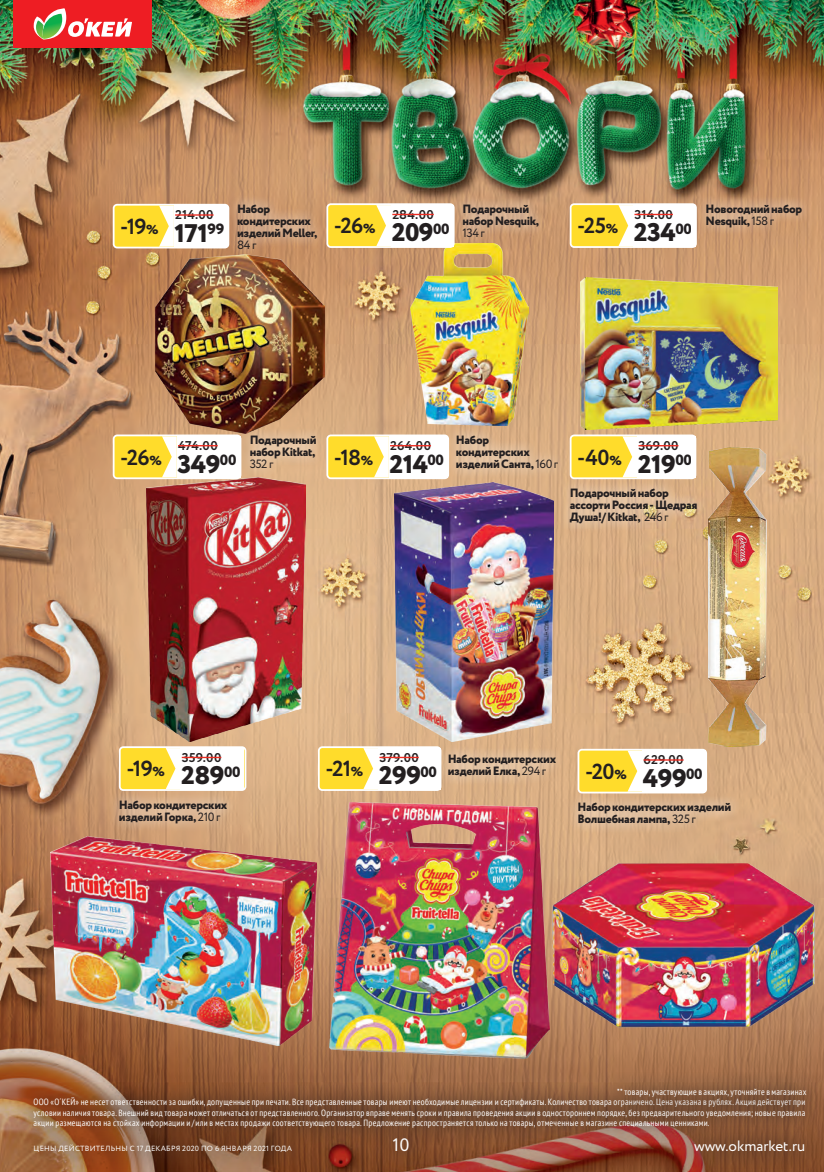
<style>
.page{position:relative;width:824px;height:1172px;background:#fff}
.page>*{position:absolute;margin:0;border:0;box-sizing:border-box;transform-origin:0 0}
.t1{font:800 25.5px "Circe";letter-spacing:-.02em;color:#231f20;scale:1.04 1}
.t2{font:700 21.9px "Circe";letter-spacing:-.035em;color:#231f20}
.t3{font:18px "Circe";color:#fff}
.t4{font:15px "Circe";color:#fff}
.t5{font:700 12.75px "Circe";letter-spacing:.01em;color:#231f20;scale:1.04 1}
.t6{font:800 12px/12px "Circe";letter-spacing:-.025em;color:#231f20}
.t7{font:12px "Circe";letter-spacing:-.04em;color:#231f20}
.t8{font:condensed 9px/10.5px "PT Sans";letter-spacing:.03em;color:#fff;text-align:justify}
.t9{font:7.5px "Circe";letter-spacing:.03em;color:#fff}
.s1{font-weight:800;font-size:13.05px}
.s2{font-weight:400}
</style>
<div class="page">
<img style="left:0;top:0;width:823px;height:1172px">
<img style="left:155px;top:255px;width:169px;height:178px">
<div style="left:226px;top:193px;width:102px;height:66px;background:#fff;opacity:.75"></div>
<div style="left:114px;top:205px;width:114px;height:43px;background:#ffdc2b;border-radius:4px"></div>
<div style="left:174px;top:206px;width:50px;height:41px;background:#fff"></div>
<hr style="left:175px;top:214px;width:38px;height:2px;background:#ed2d22">
<svg style="left:159px;top:207px;width:15px;height:38px"></svg>
<hr style="left:224px;top:206px;width:4px;height:41px;background:#fff">
<div style="left:113px;top:204px;width:116px;height:44px;border:2px solid #fff;border-radius:4px"></div>
<img style="left:394px;top:483px;width:159px;height:258px">
<div style="left:445px;top:424px;width:123px;height:56px;background:#fff;opacity:.75"></div>
<div style="left:327px;top:435px;width:121px;height:43px;background:#ffdc2b;border-radius:4px"></div>
<div style="left:388px;top:436px;width:55px;height:41px;background:#fff"></div>
<hr style="left:390px;top:445px;width:41px;height:1px;background:#ed2d22">
<svg style="left:374px;top:437px;width:14px;height:39px"></svg>
<hr style="left:443px;top:436px;width:4px;height:41px;background:#fff">
<div style="left:326px;top:434px;width:123px;height:45px;border:2px solid #fff;border-radius:4px"></div>
<img style="left:50px;top:837px;width:266px;height:208px">
<div style="left:108px;top:789px;width:129px;height:44px;background:#fff;opacity:.75"></div>
<div style="left:120px;top:747px;width:125px;height:43px;background:#ffdc2b;border-radius:4px"></div>
<div style="left:180px;top:748px;width:60px;height:41px;background:#fff"></div>
<hr style="left:182px;top:757px;width:39px;height:1px;background:#ed2d22">
<svg style="left:166px;top:749px;width:14px;height:39px"></svg>
<hr style="left:240px;top:748px;width:4px;height:41px;background:#fff">
<div style="left:119px;top:746px;width:127px;height:45px;border:2px solid #fff;border-radius:4px"></div>
<img style="left:549px;top:863px;width:268px;height:171px">
<div style="left:567px;top:792px;width:174px;height:43px;background:#fff;opacity:.75"></div>
<div style="left:578px;top:750px;width:127px;height:42px;background:#ffdc2b;border-radius:4px"></div>
<div style="left:642px;top:750px;width:60px;height:42px;background:#fff"></div>
<hr style="left:643px;top:759px;width:40px;height:2px;background:#ed2d22">
<svg style="left:628px;top:752px;width:14px;height:38px"></svg>
<hr style="left:702px;top:750px;width:4px;height:42px;background:#fff">
<div style="left:577px;top:749px;width:129px;height:44px;border:2px solid #fff;border-radius:4px"></div>
<img style="left:329px;top:802px;width:220px;height:256px">
<div style="left:436px;top:744px;width:130px;height:43px;background:#fff;opacity:.75"></div>
<div style="left:318px;top:747px;width:122px;height:43px;background:#ffdc2b;border-radius:4px"></div>
<div style="left:378px;top:748px;width:58px;height:41px;background:#fff"></div>
<hr style="left:379px;top:757px;width:39px;height:1px;background:#ed2d22">
<svg style="left:364px;top:749px;width:14px;height:39px"></svg>
<hr style="left:436px;top:748px;width:4px;height:41px;background:#fff">
<div style="left:318px;top:746px;width:123px;height:45px;border:2px solid #fff;border-radius:4px"></div>
<img style="left:146px;top:479px;width:159px;height:262px">
<div style="left:239px;top:424px;width:88px;height:55px;background:#fff;opacity:.75"></div>
<div style="left:114px;top:435px;width:126px;height:43px;background:#ffdc2b;border-radius:4px"></div>
<div style="left:177px;top:436px;width:59px;height:41px;background:#fff"></div>
<hr style="left:178px;top:445px;width:39px;height:1px;background:#ed2d22">
<svg style="left:162px;top:437px;width:15px;height:39px"></svg>
<hr style="left:236px;top:436px;width:4px;height:41px;background:#fff">
<div style="left:113px;top:434px;width:128px;height:45px;border:2px solid #fff;border-radius:4px"></div>
<img style="left:580px;top:278px;width:197px;height:151px">
<div style="left:695px;top:193px;width:117px;height:44px;background:#fff;opacity:.75"></div>
<div style="left:570px;top:204px;width:125px;height:43px;background:#ffdc2b;border-radius:4px"></div>
<div style="left:633px;top:205px;width:58px;height:41px;background:#fff"></div>
<hr style="left:634px;top:214px;width:38px;height:1px;background:#ed2d22">
<svg style="left:619px;top:206px;width:14px;height:39px"></svg>
<hr style="left:691px;top:205px;width:4px;height:41px;background:#fff">
<div style="left:569px;top:203px;width:127px;height:45px;border:2px solid #fff;border-radius:4px"></div>
<img style="left:410px;top:248px;width:118px;height:178px">
<div style="left:451px;top:193px;width:98px;height:55px;background:#fff;opacity:.75"></div>
<div style="left:327px;top:204px;width:126px;height:43px;background:#ffdc2b;border-radius:4px"></div>
<div style="left:391px;top:205px;width:58px;height:41px;background:#fff"></div>
<hr style="left:392px;top:214px;width:41px;height:1px;background:#ed2d22">
<svg style="left:376px;top:206px;width:15px;height:39px"></svg>
<hr style="left:449px;top:205px;width:4px;height:41px;background:#fff">
<div style="left:326px;top:203px;width:128px;height:45px;border:2px solid #fff;border-radius:4px"></div>
<img style="left:708px;top:448px;width:57px;height:298px">
<div style="left:558px;top:477px;width:149px;height:57px;background:#fff;opacity:.75"></div>
<div style="left:570px;top:435px;width:125px;height:43px;background:#ffdc2b;border-radius:4px"></div>
<div style="left:637px;top:436px;width:54px;height:41px;background:#fff"></div>
<hr style="left:638px;top:445px;width:40px;height:1px;background:#ed2d22">
<svg style="left:623px;top:437px;width:14px;height:39px"></svg>
<hr style="left:691px;top:436px;width:4px;height:41px;background:#fff">
<div style="left:569px;top:434px;width:127px;height:45px;border:2px solid #fff;border-radius:4px"></div>
<div style="left:14px;top:0;width:138px;height:48px;background:#ee1d23"></div>
<svg style="left:34px;top:8px;width:98px;height:32px"></svg>
<div style="left:675px;top:1122px;width:147px;height:48px;background:#231f20;opacity:.5"></div>
<div style="left:375px;top:1119px;width:52px;height:51px;background:#231f20;opacity:.5"></div>
<div style="left:15px;top:1125px;width:294px;height:46px;background:#231f20;opacity:.5"></div>
<div style="left:15px;top:1079px;width:808px;height:68px;background:#231f20;opacity:.5"></div>
<div style="left:599px;top:1069px;width:224px;height:46px;background:#231f20;opacity:.5"></div>
<h3 class="t5" style="left:175px;top:206px;width:38px">214.00</h3>
<h2 class="t2" style="left:120px;top:212px;width:40px">-19<span class="s1">%</span></h2>
<h1 class="t1" style="left:174px;top:216px;width:49px">171<sup>99</sup></h1>
<h3 class="t6" style="left:237px;top:203px;width:82px">Набор кондитерских изделий Meller,</h3>
<h3 class="t7" style="left:237px;top:236px;width:21px">84 г</h3>
<h3 class="t6" style="left:462px;top:203px;width:78px">Подарочный набор Nesquik,</h3>
<h3 class="t5" style="left:392px;top:206px;width:41px">284.00</h3>
<h2 class="t2" style="left:334px;top:211px;width:43px">-26<span class="s1">%</span></h2>
<h3 class="t7" style="left:462px;top:225px;width:24px">134 г</h3>
<h1 class="t1" style="left:391px;top:215px;width:57px">209<sup>00</sup></h1>
<h3 class="t5" style="left:634px;top:206px;width:38px">314.00</h3>
<h2 class="t2" style="left:577px;top:211px;width:43px">-25<span class="s1">%</span></h2>
<h1 class="t1" style="left:633px;top:215px;width:57px">234<sup>00</sup></h1>
<h3 class="t6" style="left:705px;top:203px;width:98px">Новогодний набор<br>Nesquik, <span class="s2">158 г</span></h3>
<h3 class="t6" style="left:249px;top:434px;width:68px">Подарочный набор Kitkat,</h3>
<h3 class="t5" style="left:178px;top:437px;width:40px">474.00</h3>
<h2 class="t2" style="left:120px;top:442px;width:43px">-26<span class="s1">%</span></h2>
<h3 class="t7" style="left:249px;top:456px;width:25px">352 г</h3>
<h1 class="t1" style="left:177px;top:447px;width:58px">349<sup>00</sup></h1>
<h3 class="t6" style="left:455px;top:434px;width:75px">Набор кондитерских</h3>
<h3 class="t5" style="left:390px;top:437px;width:41px">264.00</h3>
<h2 class="t2" style="left:334px;top:442px;width:41px">-18<span class="s1">%</span></h2>
<h3 class="t6" style="left:455px;top:458px;width:104px">изделий Санта, <span class="s2">160 г</span></h3>
<h1 class="t1" style="left:389px;top:447px;width:54px">214<sup>00</sup></h1>
<h3 class="t5" style="left:638px;top:437px;width:40px">369.00</h3>
<h2 class="t2" style="left:577px;top:442px;width:46px">-40<span class="s1">%</span></h2>
<h1 class="t1" style="left:637px;top:447px;width:53px">219<sup>00</sup></h1>
<h3 class="t6" style="left:569px;top:487px;width:129px">Подарочный набор ассорти Россия - Щедрая<br>Душа!/ Kitkat, <span class="s2">246 г</span></h3>
<h3 class="t5" style="left:182px;top:749px;width:39px">359.00</h3>
<h2 class="t2" style="left:126px;top:754px;width:40px">-19<span class="s1">%</span></h2>
<h1 class="t1" style="left:181px;top:758px;width:59px">289<sup>00</sup></h1>
<h3 class="t5" style="left:379px;top:749px;width:39px">379.00</h3>
<h3 class="t6" style="left:447px;top:754px;width:110px">Набор кондитерских</h3>
<h3 class="t5" style="left:643px;top:751px;width:40px">629.00</h3>
<h2 class="t2" style="left:325px;top:754px;width:39px">-21<span class="s1">%</span></h2>
<h3 class="t6" style="left:447px;top:766px;width:100px">изделий Елка, <span class="s2">294 г</span></h3>
<h2 class="t2" style="left:584px;top:757px;width:43px">-20<span class="s1">%</span></h2>
<h1 class="t1" style="left:642px;top:761px;width:59px">499<sup>00</sup></h1>
<h1 class="t1" style="left:378px;top:758px;width:57px">299<sup>00</sup></h1>
<h3 class="t6" style="left:119px;top:799px;width:110px">Набор кондитерских изделий Горка, <span class="s2">210 г</span></h3>
<h3 class="t6" style="left:577px;top:802px;width:155px">Набор кондитерских изделий<br>Волшебная лампа, <span class="s2">325 г</span></h3>
<p class="t8" style="left:617px;top:1086px;width:191px">** товары, участвующие в акциях, уточняйте в магазинах</p>
<p class="t8" style="left:34px;top:1096px;width:772px">ООО «О´КЕЙ» не несет ответственности за ошибки, допущенные при печати. Все представленные товары имеют необходимые лицензии и сертификаты. Количество товара ограничено. Цена указана в рублях. Акция действует при условии наличия товара. Внешний вид товара может отличаться от представленного. Организатор вправе менять сроки и правила проведения акции в одностороннем порядке, без предварительного уведомления; новые правила акции размещаются на стойках информации и/или в местах продажи соответствующего товара. Предложение распространяется только на товары, отмеченные в магазине специальными ценниками.</p>
<p class="t9" style="left:34px;top:1143px;width:260px">ЦЕНЫ ДЕЙСТВИТЕЛЬНЫ с 17 де кабря 2020 по 6 января 2021 года</p>
<h3 class="t3" style="left:392px;top:1132px;width:18px">10</h3>
<h3 class="t4" style="left:693px;top:1136px;width:113px">www.okmarket.ru</h3>
</div>
